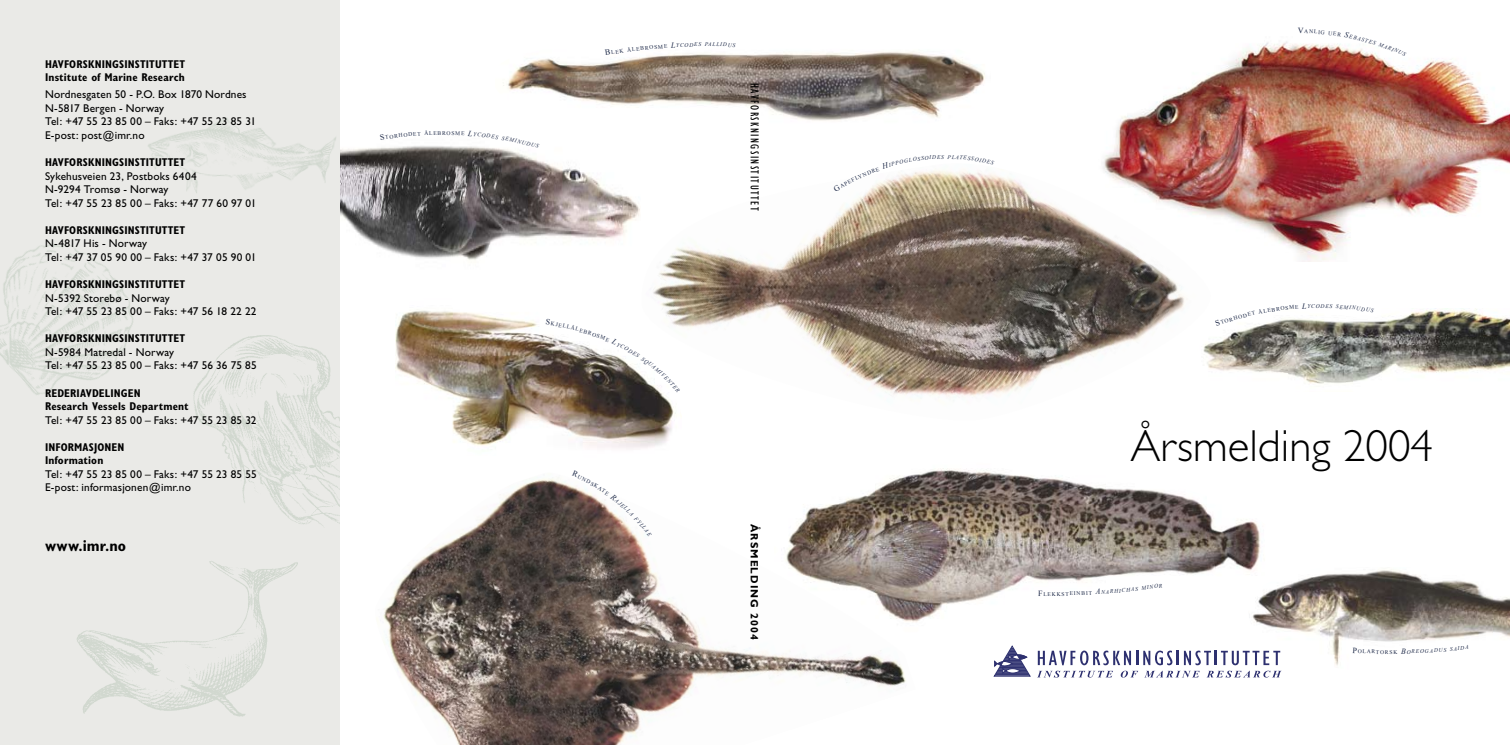
<style>
.page{position:relative;width:1510px;height:745px;background:#fff}
.page>*{position:absolute;margin:0;border:0;box-sizing:border-box;transform-origin:0 0}
.t1{font:300 45px "Gill Sans";color:#000}
.t2{font:700 condensed 15.75px "Gill Sans";letter-spacing:.005em;color:#000}
.t3{font:condensed 11.88px "Gill Sans";letter-spacing:.12em;color:#000}
.t4{font:11.25px/13.5px "Gill Sans";letter-spacing:.01em;color:#000}
.t5{font:700 condensed 11.25px/13.5px "Gill Sans";letter-spacing:.015em;color:#000}
.t6{font:700 10.62px "Gill Sans";letter-spacing:.1em;color:#000}
.t7{font:5.62px "Times New Roman";letter-spacing:.14em;color:#1b2746}
.t8{font:italic 5.62px "Times New Roman";color:#1b2746}
</style>
<div class="page">
<img style="left:340px;top:146px;width:299px;height:114px">
<div style="left:0;top:0;width:340px;height:744px;background:#eaeae7"></div>
<img style="left:1114px;top:41px;width:395px;height:220px">
<img style="left:915px;top:468px;width:346px;height:154px">
<img style="left:0;top:244px;width:133px;height:151px">
<img style="left:77px;top:561px;width:221px;height:156px">
<img style="left:193px;top:335px;width:146px;height:191px">
<img style="left:148px;top:118px;width:188px;height:75px">
<img style="left:639px;top:150px;width:581px;height:247px">
<img style="left:383px;top:474px;width:532px;height:270px">
<img style="left:503px;top:51px;width:482px;height:70px">
<img style="left:1194px;top:308px;width:315px;height:83px">
<img style="left:1248px;top:567px;width:261px;height:99px">
<svg style="left:1037px;top:650px;width:243px;height:14px"></svg>
<svg style="left:1038px;top:670px;width:75px;height:7px"></svg>
<svg style="left:1120px;top:670px;width:18px;height:7px"></svg>
<svg style="left:1145px;top:670px;width:54px;height:7px"></svg>
<svg style="left:1207px;top:670px;width:74px;height:7px"></svg>
<svg style="left:993px;top:645px;width:38px;height:32px"></svg>
<img style="left:395px;top:298px;width:286px;height:151px">
<svg style="left:447px;top:146px;width:92px;height:2px"></svg>
<svg style="left:1297px;top:41px;width:109px;height:16px"></svg>
<svg style="left:1038px;top:590px;width:4px;height:5px"></svg>
<svg style="left:1056px;top:591px;width:12px;height:4px"></svg>
<svg style="left:1086px;top:583px;width:76px;height:11px"></svg>
<svg style="left:833px;top:155px;width:161px;height:37px"></svg>
<svg style="left:572px;top:474px;width:80px;height:62px"></svg>
<svg style="left:605px;top:51px;width:96px;height:4px"></svg>
<svg style="left:1215px;top:303px;width:100px;height:23px"></svg>
<svg style="left:1325px;top:308px;width:49px;height:4px"></svg>
<svg style="left:1352px;top:646px;width:31px;height:7px"></svg>
<svg style="left:1393px;top:644px;width:75px;height:9px"></svg>
<svg style="left:546px;top:319px;width:134px;height:73px"></svg>
<p class="t5" style="left:45px;top:57px;width:142px">HAVFORSKNINGSINSTITUTTET<br>Institute of Marine Research</p>
<p class="t4" style="left:45px;top:88px;width:213px">Nordnesgaten 50 - P.O. Box 1870 Nordnes<br>N-5817 Bergen - Norway<br>Tel: +47 55 23 85 00 – Faks: +47 55 23 85 31<br>E-post: post@imr.no</p>
<p class="t5" style="left:45px;top:155px;width:142px">HAVFORSKNINGSINSTITUTTET</p>
<p class="t4" style="left:45px;top:169px;width:213px">Sykehusveien 23, Postboks 6404<br>N-9294 Tromsø - Norway<br>Tel: +47 55 23 85 00 – Faks: +47 77 60 97 01</p>
<p class="t5" style="left:45px;top:223px;width:142px">HAVFORSKNINGSINSTITUTTET</p>
<p class="t4" style="left:45px;top:237px;width:213px">N-4817 His - Norway<br>Tel: +47 37 05 90 00 – Faks: +47 37 05 90 01</p>
<p class="t5" style="left:45px;top:277px;width:142px">HAVFORSKNINGSINSTITUTTET</p>
<p class="t4" style="left:45px;top:291px;width:213px">N-5392 Storebø - Norway<br>Tel: +47 55 23 85 00 – Faks: +47 56 18 22 22</p>
<p class="t5" style="left:45px;top:331px;width:142px">HAVFORSKNINGSINSTITUTTET</p>
<p class="t4" style="left:45px;top:345px;width:213px">N-5984 Matredal - Norway<br>Tel: +47 55 23 85 00 – Faks: +47 56 36 75 85</p>
<p class="t5" style="left:45px;top:385px;width:145px">REDERIAVDELINGEN<br>Research Vessels Department</p>
<p class="t4" style="left:45px;top:413px;width:213px">Tel: +47 55 23 85 00 – Faks: +47 55 23 85 32</p>
<p class="t5" style="left:45px;top:440px;width:81px">INFORMASJONEN<br>Information</p>
<p class="t4" style="left:45px;top:467px;width:213px">Tel: +47 55 23 85 00 – Faks: +47 55 23 85 55<br>E-post: informasjonen@imr.no</p>
<h2 class="t2" style="left:45px;top:536px;width:82px">www.imr.no</h2>
<p class="t7" style="left:437px;top:129px;width:10px">BR</p>
<p class="t8" style="left:705px;top:40px;width:8px">pa</p>
<p class="t3" style="left:761px;top:83px;width:129px;rotate:90deg">Havforskningsinstituttet</p>
<p class="t6" style="left:761px;top:523px;width:117px;rotate:90deg">Årsmelding 2004</p>
<p class="t8" style="left:1315px;top:302px;width:10px">od</p>
<h1 class="t1" style="left:1130px;top:420px;width:304px">Årsmelding 2004</h1>
<p class="t7" style="left:1043px;top:589px;width:14px">LEK</p>
<p class="t7" style="left:1069px;top:589px;width:17px;rotate:-2deg">EINB</p>
<p class="t7" style="left:1384px;top:647px;width:9px">RS</p>
</div>
